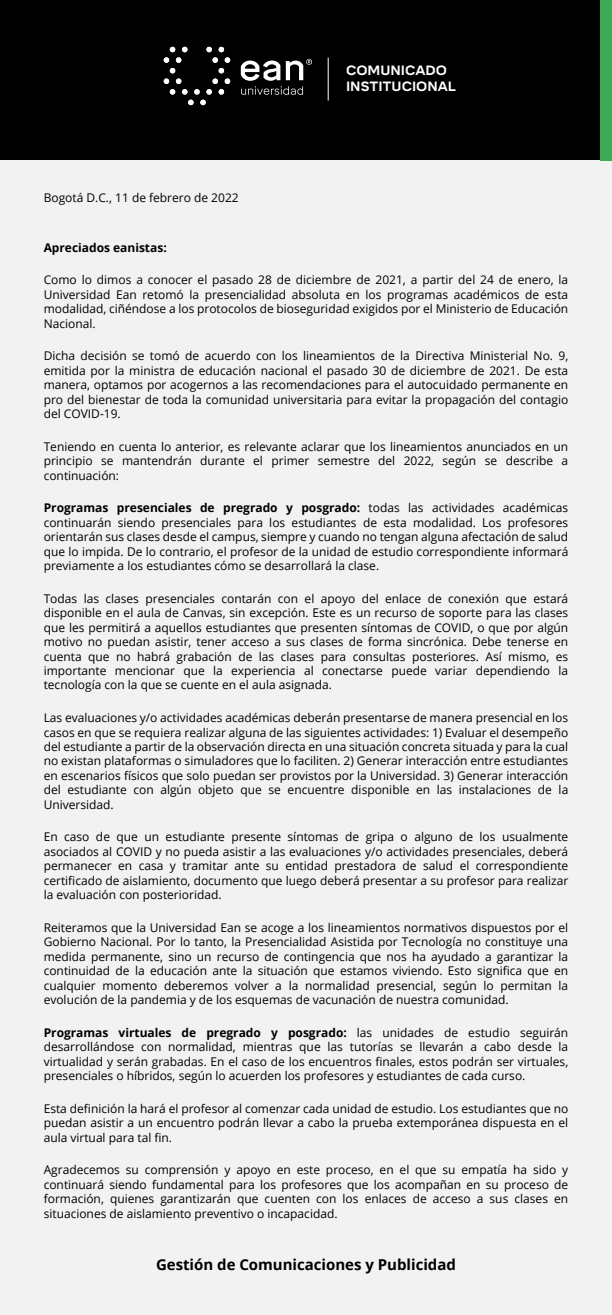
<style>
.page{position:relative;width:612px;height:1315px;background:#fff}
.page>*{position:absolute;margin:0;border:0;box-sizing:border-box;transform-origin:0 0}
.t1{font:700 15px "Open Sans";color:#000}
.t2{font:700 13.3px "Mikro";color:#fff}
.t3{font:12px/14.4px "Open Sans";color:#000;text-align:justify}
.t4{font:700 12px "Open Sans";color:#000}
.s1{font-weight:700}
</style>
<div class="page">
<div style="left:0;top:160px;width:612px;height:1154px;background:#f2f2f2"></div>
<div style="left:0;top:0;width:600px;height:160px;background:#000"></div>
<div style="left:600px;top:0;width:12px;height:160px;background:#3bac53"></div>
<hr style="left:328px;top:58px;width:1px;height:42px;background:#fff">
<svg style="left:164px;top:47px;width:66px;height:58px"></svg>
<svg style="left:241px;top:59px;width:71px;height:36px"></svg>
<p class="t2" style="left:346px;top:63px;width:102px">COMUNICADO</p>
<p class="t2" style="left:346px;top:79px;width:112px">INSTITUCIONAL</p>
<p class="t3" style="left:44px;top:190px;width:197px">Bogotá D.C., 11 de febrero de 2022</p>
<p class="t4" style="left:44px;top:239px;width:125px">Apreciados eanistas:</p>
<p class="t3" style="left:44px;top:272px;width:526px">Como lo dimos a conocer el pasado 28 de diciembre de 2021, a partir del 24 de enero, la Universidad Ean retomó la presencialidad absoluta en los programas académicos de esta modalidad, ciñéndose a los protocolos de bioseguridad exigidos por el Ministerio de Educación Nacional.</p>
<p class="t3" style="left:44px;top:348px;width:526px">Dicha decisión se tomó de acuerdo con los lineamientos de la Directiva Ministerial No. 9, emitida por la ministra de educación nacional el pasado 30 de diciembre de 2021. De esta manera, optamos por acogernos a las recomendaciones para el autocuidado permanente en pro del bienestar de toda la comunidad universitaria para evitar la propagación del contagio del COVID-19.</p>
<p class="t3" style="left:44px;top:439px;width:526px">Teniendo en cuenta lo anterior, es relevante aclarar que los lineamientos anunciados en un principio se mantendrán durante el primer semestre del 2022, según se describe a continuación:</p>
<p class="t3" style="left:44px;top:500px;width:526px"><span class="s1">Programas presenciales de pregrado y posgrado:</span> todas las actividades académicas continuarán siendo presenciales para los estudiantes de esta modalidad. Los profesores orientarán sus clases desde el campus, siempre y cuando no tengan alguna afectación de salud que lo impida. De lo contrario, el profesor de la unidad de estudio correspondiente informará previamente a los estudiantes cómo se desarrollará la clase.</p>
<p class="t3" style="left:44px;top:591px;width:526px">Todas las clases presenciales contarán con el apoyo del enlace de conexión que estará disponible en el aula de Canvas, sin excepción. Este es un recurso de soporte para las clases que les permitirá a aquellos estudiantes que presenten síntomas de COVID, o que por algún motivo no puedan asistir, tener acceso a sus clases de forma sincrónica. Debe tenerse en cuenta que no habrá grabación de las clases para consultas posteriores. Así mismo, es importante mencionar que la experiencia al conectarse puede variar dependiendo la tecnología con la que se cuente en el aula asignada.</p>
<p class="t3" style="left:44px;top:710px;width:526px">Las evaluaciones y/o actividades académicas deberán presentarse de manera presencial en los casos en que se requiera realizar alguna de las siguientes actividades: 1) Evaluar el desempeño del estudiante a partir de la observación directa en una situación concreta situada y para la cual no existan plataformas o simuladores que lo faciliten. 2) Generar interacción entre estudiantes en escenarios físicos que solo puedan ser provistos por la Universidad. 3) Generar interacción del estudiante con algún objeto que se encuentre disponible en las instalaciones de la Universidad.</p>
<p class="t3" style="left:44px;top:829px;width:526px">En caso de que un estudiante presente síntomas de gripa o alguno de los usualmente asociados al COVID y no pueda asistir a las evaluaciones y/o actividades presenciales, deberá permanecer en casa y tramitar ante su entidad prestadora de salud el correspondiente certificado de aislamiento, documento que luego deberá presentar a su profesor para realizar la evaluación con posterioridad.</p>
<p class="t3" style="left:44px;top:919px;width:526px">Reiteramos que la Universidad Ean se acoge a los lineamientos normativos dispuestos por el Gobierno Nacional. Por lo tanto, la Presencialidad Asistida por Tecnología no constituye una medida permanente, sino un recurso de contingencia que nos ha ayudado a garantizar la continuidad de la educación ante la situación que estamos viviendo. Esto significa que en cualquier momento deberemos volver a la normalidad presencial, según lo permitan la evolución de la pandemia y de los esquemas de vacunación de nuestra comunidad.</p>
<p class="t3" style="left:44px;top:1024px;width:526px"><span class="s1">Programas virtuales de pregrado y posgrado:</span> las unidades de estudio seguirán desarrollándose con normalidad, mientras que las tutorías se llevarán a cabo desde la virtualidad y serán grabadas. En el caso de los encuentros finales, estos podrán ser virtuales, presenciales o híbridos, según lo acuerden los profesores y estudiantes de cada curso.</p>
<p class="t3" style="left:44px;top:1100px;width:526px">Esta definición la hará el profesor al comenzar cada unidad de estudio. Los estudiantes que no puedan asistir a un encuentro podrán llevar a cabo la prueba extemporánea dispuesta en el aula virtual para tal fin.</p>
<p class="t3" style="left:44px;top:1162px;width:526px">Agradecemos su comprensión y apoyo en este proceso, en el que su empatía ha sido y continuará siendo fundamental para los profesores que los acompañan en su proceso de formación, quienes garantizarán que cuenten con los enlaces de acceso a sus clases en situaciones de aislamiento preventivo o incapacidad.</p>
<p class="t1" style="left:156px;top:1254px;width:301px">Gestión de Comunicaciones y Publicidad</p>
</div>
